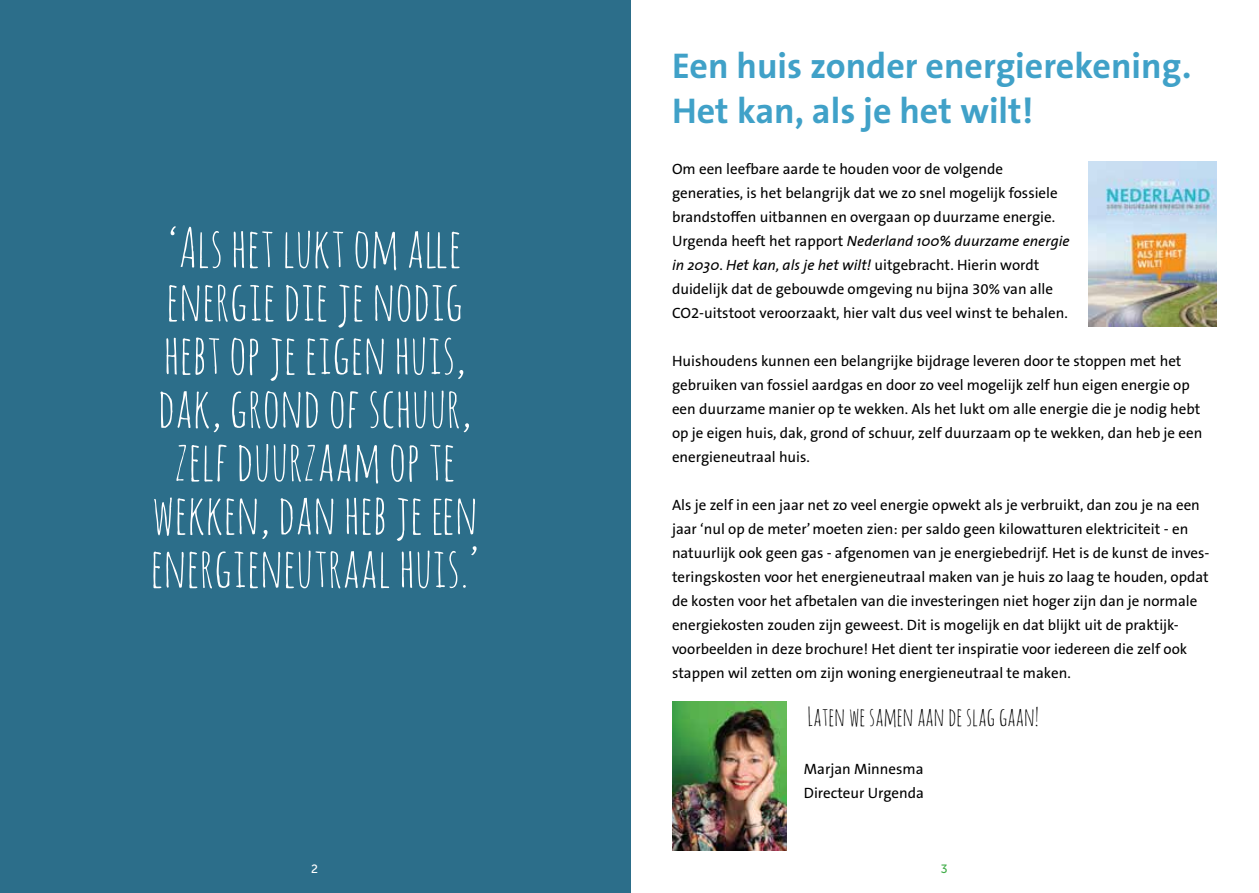
<style>
.page{position:relative;width:1259px;height:893px;background:#fff}
.page>*{position:absolute;margin:0;border:0;box-sizing:border-box;transform-origin:0 0}
.t1{font:54.45px/53.2px "Amatic SC";color:#fff;text-align:center}
.t2{font:700 36px/45px "The Sans B7";color:#40a1c8}
.t3{font:25.5px "Amatic SC";color:#000}
.t4{font:15px/24px "The Sans B5 Plain";color:#000}
.t5{font:italic 15px/24px "The Sans";color:#000}
.t6{font:12px "Museo Sans 500";color:#41ad49}
.t7{font:12px "Museo Sans 500";color:#fff}
.s1{font-family:"The Sans B5 Plain";font-style:normal}
</style>
<div class="page">
<div style="left:0;top:0;width:630px;height:893px;background:#2c6e8a"></div>
<img style="left:672px;top:702px;width:115px;height:148px">
<img style="left:1089px;top:162px;width:127px;height:165px">
<h1 class="t1" style="left:151px;top:220px;width:330px">‘Als het lukt om alle energie die je nodig hebt op je eigen huis, dak, grond of schuur, zelf duurzaam op te wekken, dan heb je een energieneutraal huis.’</h1>
<p class="t7" style="left:311px;top:863px;width:8px">2</p>
<h2 class="t2" style="left:672px;top:44px;width:521px">Een huis zonder energierekening.<br>Het kan, als je het wilt!</h2>
<p class="t4" style="left:672px;top:157px;width:387px">Om een leefbare aarde te houden voor de volgende generaties, is het belangrijk dat we zo snel mogelijk fossiele brandstoffen uitbannen en overgaan op duurzame energie.</p>
<p class="t5" style="left:672px;top:228px;width:399px"><span class="s1">Urgenda heeft het rapport</span> Nederland 100% duurzame energie in 2030<span class="s1">.</span> Het kan, als je het wilt! <span class="s1">uitgebracht. Hierin wordt</span></p>
<p class="t4" style="left:672px;top:277px;width:397px">duidelijk dat de gebouwde omgeving nu bijna 30% van alle<br>CO2-uitstoot veroorzaakt, hier valt dus veel winst te behalen.</p>
<p class="t4" style="left:672px;top:349px;width:532px">Huishoudens kunnen een belangrijke bijdrage leveren door te stoppen met het gebruiken van fossiel aardgas en door zo veel mogelijk zelf hun eigen energie op een duurzame manier op te wekken. Als het lukt om alle energie die je nodig hebt op je eigen huis, dak, grond of schuur, zelf duurzaam op te wekken, dan heb je een energieneutraal huis.</p>
<p class="t4" style="left:672px;top:493px;width:539px">Als je zelf in een jaar net zo veel energie opwekt als je verbruikt, dan zou je na een jaar ‘nul op de meter’ moeten zien: per saldo geen kilowatturen elektriciteit - en natuurlijk ook geen gas - afgenomen van je energiebedrijf. Het is de kunst de inves&shy;teringskosten voor het energieneutraal maken van je huis zo laag te houden, opdat de kosten voor het afbetalen van die investeringen niet hoger zijn dan je normale energiekosten zouden zijn geweest. Dit is mogelijk en dat blijkt uit de praktijk&shy;voorbeelden in deze brochure! Het dient ter inspiratie voor iedereen die zelf ook stappen wil zetten om zijn woning energieneutraal te maken.</p>
<h3 class="t3" style="left:807px;top:700px;width:233px">Laten we samen aan de slag gaan!</h3>
<p class="t4" style="left:804px;top:757px;width:121px">Marjan Minnesma<br>Directeur Urgenda</p>
<p class="t6" style="left:941px;top:862px;width:8px">3</p>
</div>
